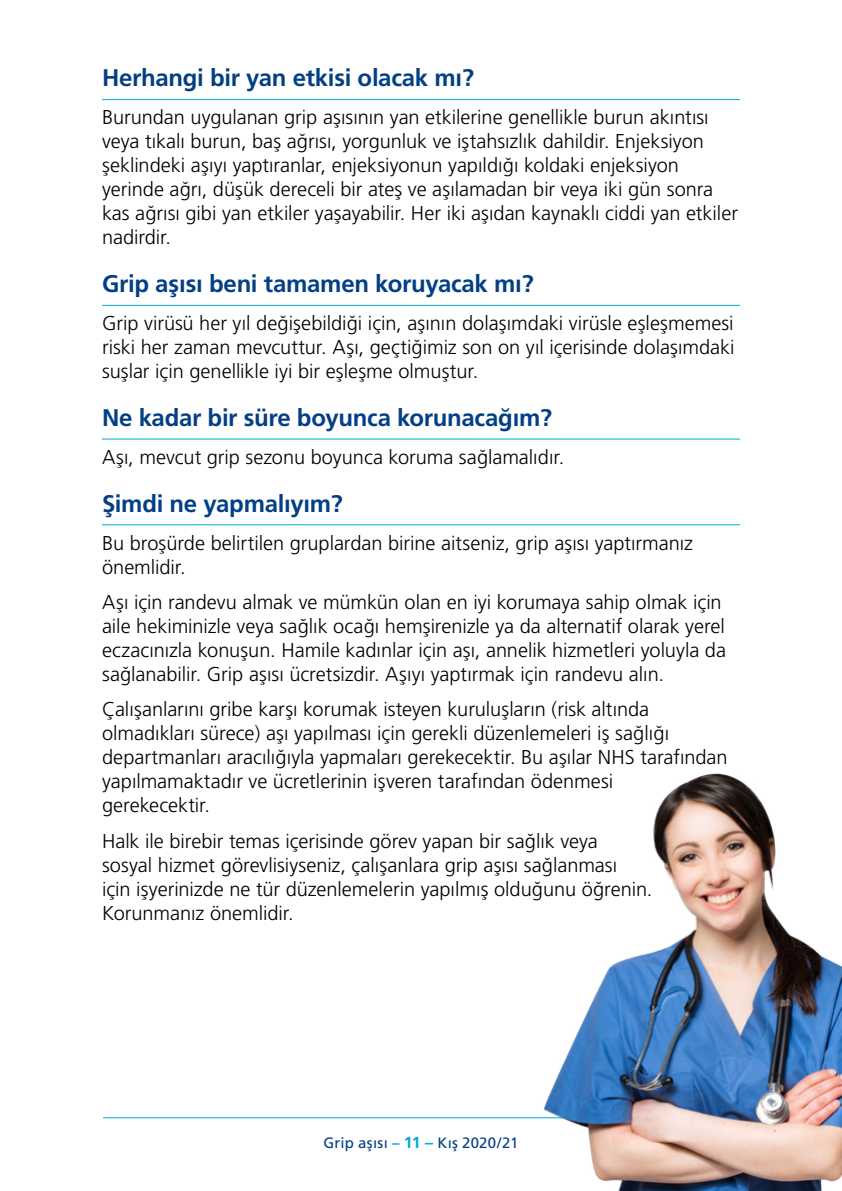
<style>
.page{position:relative;width:842px;height:1191px;background:#fff}
.page>*{position:absolute;margin:0;border:0;box-sizing:border-box;transform-origin:0 0}
.t1{font:700 24px "Frutiger CE";letter-spacing:-.015em;color:#033f85}
.t2{font:300 20px/24px "Frutiger CE";color:#000}
.t3{font:15px "Frutiger CE";letter-spacing:.015em;color:#033f85}
.s1{font-weight:700;color:#00a8d7}
.s2{font-weight:700;font-size:16px;color:#00a8d7}
</style>
<div class="page">
<hr style="left:103px;top:1117px;width:636px;height:1px;background:#00a8d7">
<hr style="left:102px;top:99px;width:638px;height:1px;background:#00a8d7">
<hr style="left:102px;top:305px;width:638px;height:1px;background:#00a8d7">
<hr style="left:102px;top:438px;width:638px;height:1px;background:#00a8d7">
<hr style="left:102px;top:524px;width:638px;height:1px;background:#00a8d7">
<img style="left:527px;top:773px;width:315px;height:418px">
<p class="t1" style="left:102px;top:64px;width:373px">Herhangi bir yan etkisi olacak mı?</p>
<p class="t2" style="left:102px;top:105px;width:637px">Burundan uygulanan grip aşısının yan etkilerine genellikle burun akıntısı veya tıkalı burun, baş ağrısı, yorgunluk ve iştahsızlık dahildir. Enjeksiyon şeklindeki aşıyı yaptıranlar, enjeksiyonun yapıldığı koldaki enjeksiyon yerinde ağrı, düşük dereceli bir ateş ve aşılamadan bir veya iki gün sonra kas ağrısı gibi yan etkiler yaşayabilir. Her iki aşıdan kaynaklı ciddi yan etkiler nadirdir.</p>
<p class="t1" style="left:102px;top:269px;width:433px">Grip aşısı beni tamamen koruyacak mı?</p>
<p class="t2" style="left:102px;top:311px;width:634px;text-align:justify">Grip virüsü her yıl değişebildiği için, aşının dolaşımdaki virüsle eşleşmemesi riski her zaman mevcuttur. Aşı, geçtiğimiz son on yıl içerisinde dolaşımdaki suşlar için genellikle iyi bir eşleşme olmuştur.</p>
<p class="t1" style="left:102px;top:403px;width:452px">Ne kadar bir süre boyunca korunacağım?</p>
<p class="t2" style="left:102px;top:445px;width:464px">Aşı, mevcut grip sezonu boyunca koruma sağlamalıdır.</p>
<p class="t1" style="left:102px;top:489px;width:242px">Şimdi ne yapmalıyım?</p>
<p class="t2" style="left:102px;top:530px;width:593px">Bu broşürde belirtilen gruplardan birine aitseniz, grip aşısı yaptırmanız önemlidir.</p>
<p class="t2" style="left:102px;top:590px;width:625px">Aşı için randevu almak ve mümkün olan en iyi korumaya sahip olmak için aile hekiminizle veya sağlık ocağı hemşirenizle ya da alternatif olarak yerel eczacınızla konuşun. Hamile kadınlar için aşı, annelik hizmetleri yoluyla da sağlanabilir. Grip aşısı ücretsizdir. Aşıyı yaptırmak için randevu alın.</p>
<p class="t2" style="left:102px;top:697px;width:627px">Çalışanlarını gribe karşı korumak isteyen kuruluşların (risk altında olmadıkları sürece) aşı yapılması için gerekli düzenlemeleri iş sağlığı departmanları aracılığıyla yapmaları gerekecektir. Bu aşılar NHS tarafından yapılmamaktadır ve ücretlerinin işveren tarafından ödenmesi<br>gerekecektir.</p>
<p class="t2" style="left:102px;top:828px;width:552px">Halk ile birebir temas içerisinde görev yapan bir sağlık veya sosyal hizmet görevlisiyseniz, çalışanlara grip aşısı sağlanması<br>için işyerinizde ne tür düzenlemelerin yapılmış olduğunu öğrenin.<br>Korunmanız önemlidir.</p>
<p class="t3" style="left:323px;top:1133px;width:196px">Grip aşısı <span class="s1">–</span> <span class="s2">11 –</span> Kış 2020/21</p>
</div>
